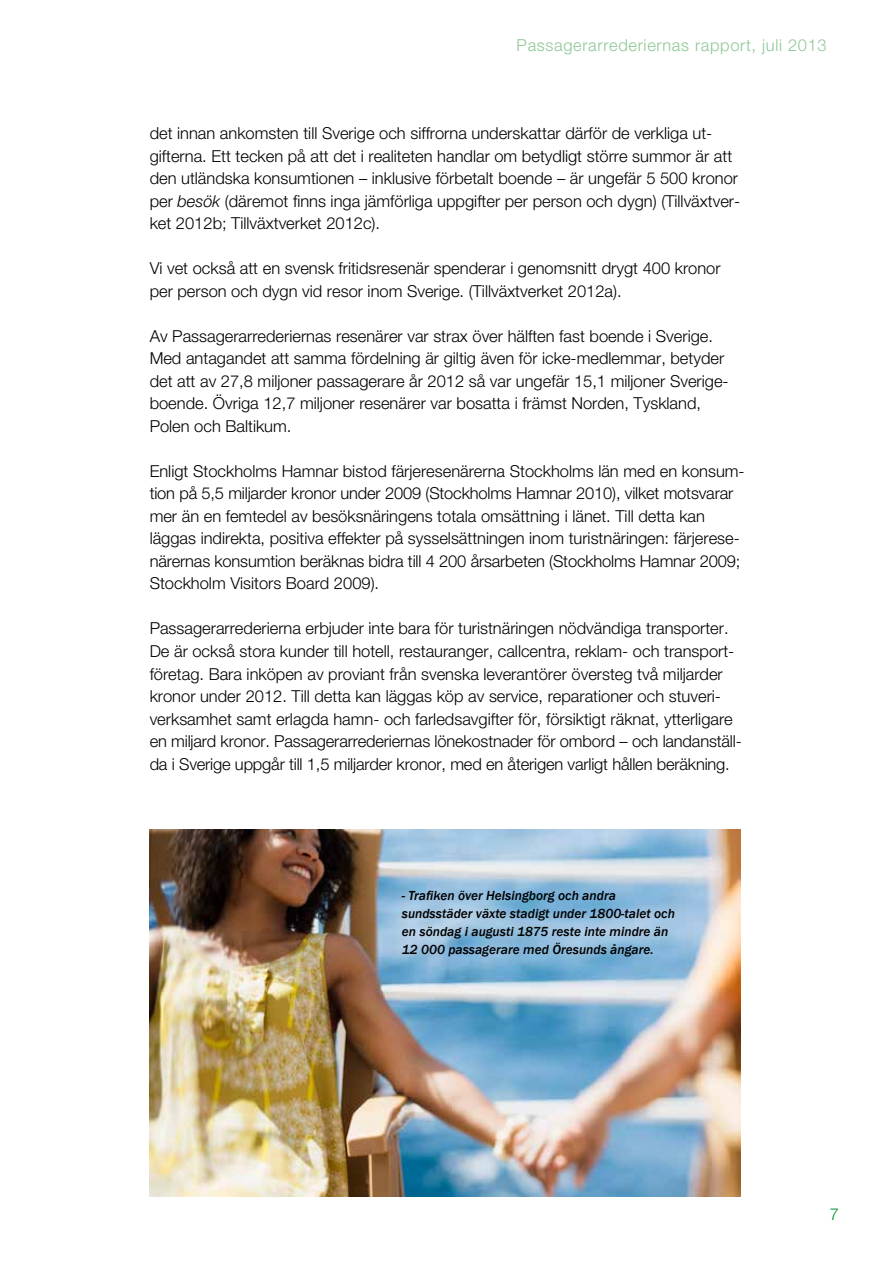
<style>
.page{position:relative;width:893px;height:1263px;background:#fff}
.page>*{position:absolute;margin:0;border:0;box-sizing:border-box;transform-origin:0 0}
.t1{font:300 16.5px/22.5px "Helvetica Neue LT Std";color:#000}
.t2{font:300 16.5px "Helvetica Neue LT Std";letter-spacing:.04em;color:#90c796}
.t3{font:300 16.5px "Helvetica Neue LT Std";color:#009037}
.t4{font:italic 500 13.5px/18px "Franklin Gothic";color:#000}
.s1{font-style:italic}
</style>
<div class="page">
<img style="left:150px;top:829px;width:590px;height:367px">
<p class="t2" style="left:517px;top:35px;width:312px">Passagerarrederiernas rapport, juli 2013</p>
<p class="t1" style="left:150px;top:122px;width:592px">det innan ankomsten till Sverige och siffrorna underskattar därför de verkliga ut&shy;gifterna. Ett tecken på att det i realiteten handlar om betydligt större summor är att den utländska konsumtionen – inklusive förbetalt boende – är ungefär 5 500 kronor per <span class="s1">besök</span> (däremot finns inga jämförliga uppgifter per person och dygn) (Tillväxtver&shy;ket 2012b; Tillväxtverket 2012c).</p>
<p class="t1" style="left:150px;top:257px;width:572px">Vi vet också att en svensk fritidsresenär spenderar i genomsnitt drygt 400 kronor per person och dygn vid resor inom Sverige. (Tillväxtverket 2012a).</p>
<p class="t1" style="left:150px;top:324px;width:580px">Av Passagerarrederiernas resenärer var strax över hälften fast boende i Sverige.<br>Med antagandet att samma fördelning är giltig även för icke-medlemmar, betyder det att av 27,8 miljoner passagerare år 2012 så var ungefär 15,1 miljoner Sverige&shy;boende. Övriga 12,7 miljoner resenärer var bosatta i främst Norden, Tyskland, Polen och Baltikum.</p>
<p class="t1" style="left:150px;top:459px;width:597px">Enligt Stockholms Hamnar bistod färjeresenärerna Stockholms län med en konsum&shy;tion på 5,5 miljarder kronor under 2009 (Stockholms Hamnar 2010), vilket motsvarar mer än en femtedel av besöksnäringens totala omsättning i länet. Till detta kan läggas indirekta, positiva effekter på sysselsättningen inom turistnäringen: färjerese&shy;närernas konsumtion beräknas bidra till 4 200 årsarbeten (Stockholms Hamnar 2009; Stockholm Visitors Board 2009).</p>
<p class="t1" style="left:150px;top:617px;width:594px">Passagerarrederierna erbjuder inte bara för turistnäringen nödvändiga transporter.<br>De är också stora kunder till hotell, restauranger, callcentra, reklam- och transport&shy;företag. Bara inköpen av proviant från svenska leverantörer översteg två miljarder kronor under 2012. Till detta kan läggas köp av service, reparationer och stuveri&shy;verksamhet samt erlagda hamn- och farledsavgifter för, försiktigt räknat, ytterligare en miljard kronor. Passagerarrederiernas lönekostnader för ombord – och landanställ&shy;da i Sverige uppgår till 1,5 miljarder kronor, med en återigen varligt hållen beräkning.</p>
<p class="t4" style="left:402px;top:886px;width:275px">- Trafiken över Helsingborg och andra sundsstäder växte stadigt under 1800-talet och en söndag i augusti 1875 reste inte mindre än 12 000 passagerare med Öresunds ångare.</p>
<p class="t3" style="left:830px;top:1203px;width:11px">7</p>
</div>
